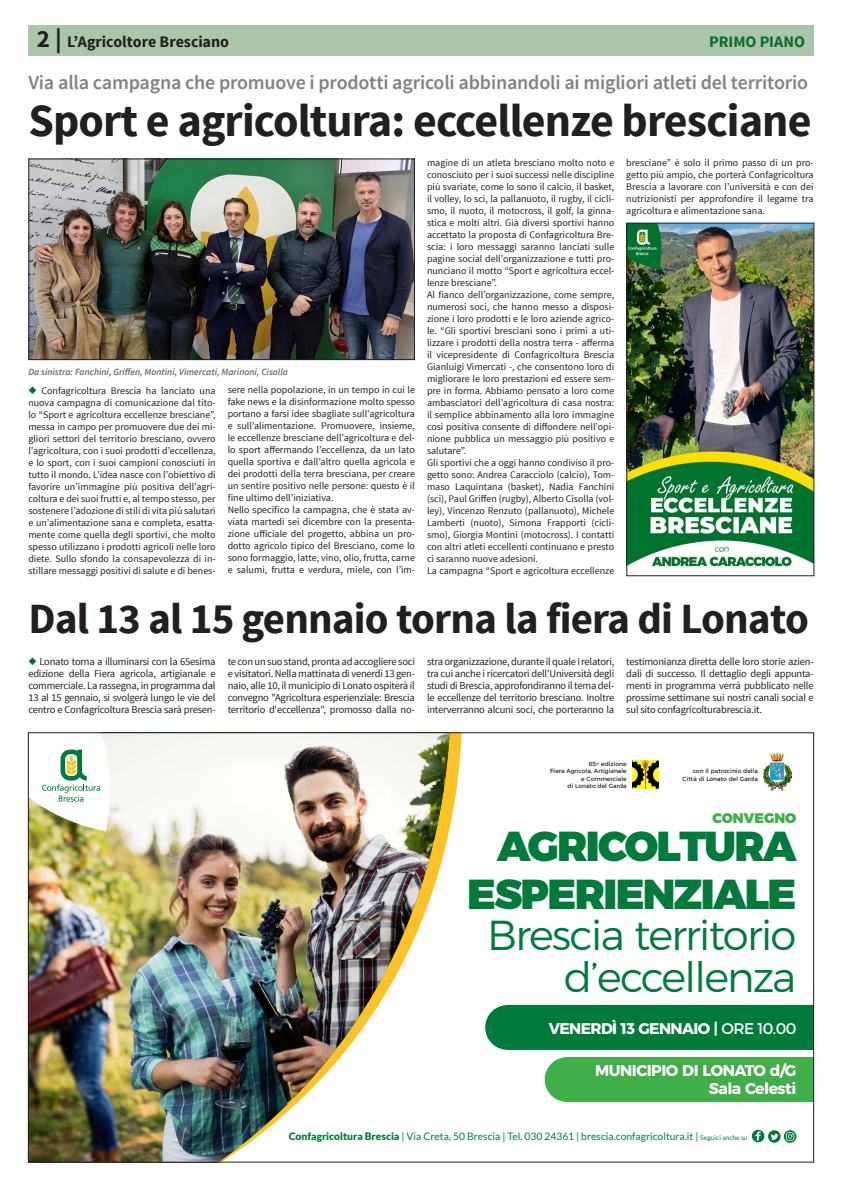
<style>
.page{position:relative;width:842px;height:1191px;background:#fff}
.page>*{position:absolute;margin:0;border:0;box-sizing:border-box;transform-origin:0 0}
.TITOLI_articoli_BIG{font:700 46px "Source Sans Pro";letter-spacing:-.02em;color:#231f20}
.TITOLI_articoli_BIG-2{font:700 43px "Source Sans Pro";letter-spacing:-.02em;color:#231f20}
.t1{font:300 41.8px/41.7px "Montserrat";letter-spacing:-.04em;color:#007b3b;text-align:right}
.t2{font:900 41.8px/47.4px "Montserrat";letter-spacing:-.04em;color:#007b3b;text-align:right}
.Sommario{font:600 20px "Source Sans Pro";letter-spacing:-.01em;color:#808285}
.t3{font:700 16px "Source Sans Pro";letter-spacing:-.005em;color:#231f20}
.t4{font:700 16px "Source Sans Pro";letter-spacing:-.005em;color:#086d2f}
.t5{font:700 15.6px/18.7px "Montserrat";letter-spacing:-.03em;color:#fff;text-align:right}
.t6{font:700 15.4px "Montserrat";letter-spacing:-.04em;color:#fff}
.t7{font:900 13.9px "Montserrat";color:#40ae49}
.Testo_lungo{font:10.5px/12px "Source Sans Pro";letter-spacing:-.02em;color:#231f20;text-align:justify}
.t8{font:10.3px "Lato";color:#007b3b}
.Testo_lungo-2{font:10px/12px "Source Sans Pro";color:#231f20;text-align:justify}
.Didascalia{font:italic 600 9.5px "Source Sans Pro";color:#666}
.t9{font:6px/7.5px "Montserrat";color:#231f20;text-align:right}
.s1{font-size:25px}
.s2{color:#086d2f}
.s3{font-weight:400}
.s4{font-weight:900}
.s5{font-size:6.7px}
</style>
<div class="page">
<div style="left:28px;top:26px;width:786px;height:30px;background:#abc5ab"></div>
<img style="left:30px;top:160px;width:383px;height:198px">
<div style="left:28px;top:158px;width:387px;height:202px;border:1px solid #231f20"></div>
<img style="left:628px;top:225px;width:184px;height:342px">
<div style="left:626px;top:223px;width:188px;height:353px;border:1px solid #231f20"></div>
<div style="left:508px;top:1005px;width:306px;height:45px;background:#007b3b"></div>
<svg style="left:450px;top:734px;width:61px;height:316px"></svg>
<img style="left:30px;top:734px;width:420px;height:426px">
<svg style="left:30px;top:734px;width:96px;height:97px"></svg>
<img style="left:632px;top:760px;width:27px;height:28px">
<img style="left:763px;top:753px;width:28px;height:37px">
<div style="left:567px;top:1057px;width:247px;height:45px;background:#40ae49"></div>
<svg style="left:752px;top:1129px;width:44px;height:13px"></svg>
<p class="t3" style="left:37px;top:32px;width:194px"><span class="s1">2 |</span> L’Agricoltore Bresciano</p>
<p class="t4" style="left:709px;top:32px;width:97px">PRIMO PIANO</p>
<p class="Sommario" style="left:28px;top:70px;width:781px">Via alla campagna che promuove i prodotti agricoli abbinandoli ai migliori atleti del territorio</p>
<p class="TITOLI_articoli_BIG" style="left:28px;top:91px;width:785px">Sport e agricoltura: eccellenze bresciane</p>
<p class="Didascalia" style="left:28px;top:366px;width:261px">Da sinistra: Fanchini, Griffen, Montini, Vimercati, Marinoni, Cisolla</p>
<p class="Testo_lungo-2" style="left:28px;top:384px;width:189px"><span class="s2">◆</span> Confagricoltura Brescia ha lanciato una nuova campagna di comunicazione dal tito&shy;lo “Sport e agricoltura eccellenze bresciane”, messa in campo per promuovere due dei mi&shy;gliori settori del territorio bresciano, ovvero l’agricoltura, con i suoi prodotti d’eccellenza, e lo sport, con i suoi campioni conosciuti in tutto il mondo. L’idea nasce con l’obiettivo di favorire un’immagine più positiva dell’agri&shy;coltura e dei suoi frutti e, al tempo stesso, per sostenere l’adozione di stili di vita più salutari e un’alimentazione sana e completa, esatta&shy;mente come quella degli sportivi, che molto spesso utilizzano i prodotti agricoli nelle loro diete. Sullo sfondo la consapevolezza di in&shy;stillare messaggi positivi di salute e di benes-</p>
<p class="Testo_lungo-2" style="left:228px;top:384px;width:189px">sere nella popolazione, in un tempo in cui le fake news e la disinformazione molto spesso portano a farsi idee sbagliate sull’agricoltura e sull’alimentazione. Promuovere, insieme, le eccellenze bresciane dell’agricoltura e del&shy;lo sport affermando l’eccellenza, da un lato quella sportiva e dall’altro quella agricola e dei prodotti della terra bresciana, per creare un sentire positivo nelle persone: questo è il fine ultimo dell’iniziativa.</p>
<p class="Testo_lungo-2" style="left:228px;top:504px;width:189px">Nello specifico la campagna, che è stata av&shy;viata martedì sei dicembre con la presenta&shy;zione ufficiale del progetto, abbina un pro&shy;dotto agricolo tipico del Bresciano, come lo sono formaggio, latte, vino, olio, frutta, carne e salumi, frutta e verdura, miele, con l’im-</p>
<p class="Testo_lungo-2" style="left:427px;top:157px;width:189px">magine di un atleta bresciano molto noto e conosciuto per i suoi successi nelle discipline più svariate, come lo sono il calcio, il basket, il volley, lo sci, la pallanuoto, il rugby, il cicli&shy;smo, il nuoto, il motocross, il golf, la ginna&shy;stica e molti altri. Già diversi sportivi hanno accettato la proposta di Confagricoltura Bre&shy;scia: i loro messaggi saranno lanciati sulle pagine social dell’organizzazione e tutti pro&shy;nunciano il motto “Sport e agricoltura eccel&shy;lenze bresciane”.</p>
<p class="Testo_lungo-2" style="left:427px;top:289px;width:189px">Al fianco dell’organizzazione, come sempre, numerosi soci, che hanno messo a disposi&shy;zione i loro prodotti e le loro aziende agrico&shy;le. “Gli sportivi bresciani sono i primi a uti&shy;lizzare i prodotti della nostra terra - afferma il vicepresidente di Confagricoltura Brescia Gianluigi Vimercati -, che consentono loro di migliorare le loro prestazioni ed essere sem&shy;pre in forma. Abbiamo pensato a loro come ambasciatori dell’agricoltura di casa nostra: il semplice abbinamento alla loro immagine così positiva consente di diffondere nell’opi&shy;nione pubblica un messaggio più positivo e salutare”.</p>
<p class="Testo_lungo-2" style="left:427px;top:457px;width:189px">Gli sportivi che a oggi hanno condiviso il pro&shy;getto sono: Andrea Caracciolo (calcio), Tom&shy;maso Laquintana (basket), Nadia Fanchini (sci), Paul Griffen (rugby), Alberto Cisolla (vol&shy;ley), Vincenzo Renzuto (pallanuoto), Michele Lamberti (nuoto), Simona Frapporti (cicli&shy;smo), Giorgia Montini (motocross). I contatti con altri atleti eccellenti continuano e presto ci saranno nuove adesioni.</p>
<p class="Testo_lungo-2" style="left:427px;top:565px;width:189px">La campagna “Sport e agricoltura eccellenze</p>
<p class="Testo_lungo-2" style="left:626px;top:157px;width:189px">bresciane” è solo il primo passo di un pro&shy;getto più ampio, che porterà Confagricoltura Brescia a lavorare con l’università e con dei nutrizionisti per approfondire il legame tra agricoltura e alimentazione sana.</p>
<p class="TITOLI_articoli_BIG-2" style="left:28px;top:591px;width:782px">Dal 13 al 15 gennaio torna la fiera di Lonato</p>
<p class="Testo_lungo" style="left:28px;top:655px;width:189px"><span class="s2">◆</span> Lonato torna a illuminarsi con la 65esima edizione della Fiera agricola, artigianale e commerciale. La rassegna, in programma dal 13 al 15 gennaio, si svolgerà lungo le vie del centro e Confagricoltura Brescia sarà presen-</p>
<p class="Testo_lungo" style="left:228px;top:655px;width:189px">te con un suo stand, pronta ad accogliere soci e visitatori. Nella mattinata di venerdì 13 gen&shy;naio, alle 10, il municipio di Lonato ospiterà il convegno "Agricoltura esperienziale: Brescia territorio d'eccellenza", promosso dalla no-</p>
<p class="Testo_lungo" style="left:427px;top:655px;width:189px">stra organizzazione, durante il quale i relatori, tra cui anche i ricercatori dell'Università degli studi di Brescia, approfondiranno il tema del&shy;le eccellenze del territorio bresciano. Inoltre interverranno alcuni soci, che porteranno la</p>
<p class="Testo_lungo" style="left:626px;top:655px;width:189px">testimonianza diretta delle loro storie azien&shy;dali di successo. Il dettaglio degli appunta&shy;menti in programma verrà pubblicato nelle prossime settimane sui nostri canali social e sul sito confagricolturabrescia.it.</p>
<p class="t9" style="left:550px;top:759px;width:78px">65^ edizione<br>Fiera Agricola, Artigianale e Commerciale<br>di Lonato del Garda</p>
<p class="t9" style="left:683px;top:766px;width:77px;line-height:8.3px">con il patrocinio della<br>Città di Lonato del Garda</p>
<p class="t7" style="left:712px;top:806px;width:86px">CONVEGNO</p>
<p class="t2" style="left:467px;top:819px;width:331px">AGRICOLTURA<br>ESPERIENZIALE</p>
<p class="t1" style="left:487px;top:911px;width:311px">Brescia territorio d’eccellenza</p>
<p class="t6" style="left:549px;top:1015px;width:249px">VENERDÌ 13 GENNAIO | <span class="s3">ORE 10.00</span></p>
<p class="t5" style="left:595px;top:1059px;width:203px">MUNICIPIO DI LONATO d/G<br>Sala Celesti</p>
<p class="t8" style="left:289px;top:1131px;width:460px"><span class="s4">Confagricoltura Brescia</span> | Via Creta, 50 Brescia | Tel. 030 24361 | brescia.confagricoltura.it | <span class="s5">Seguici anche su</span></p>
</div>
